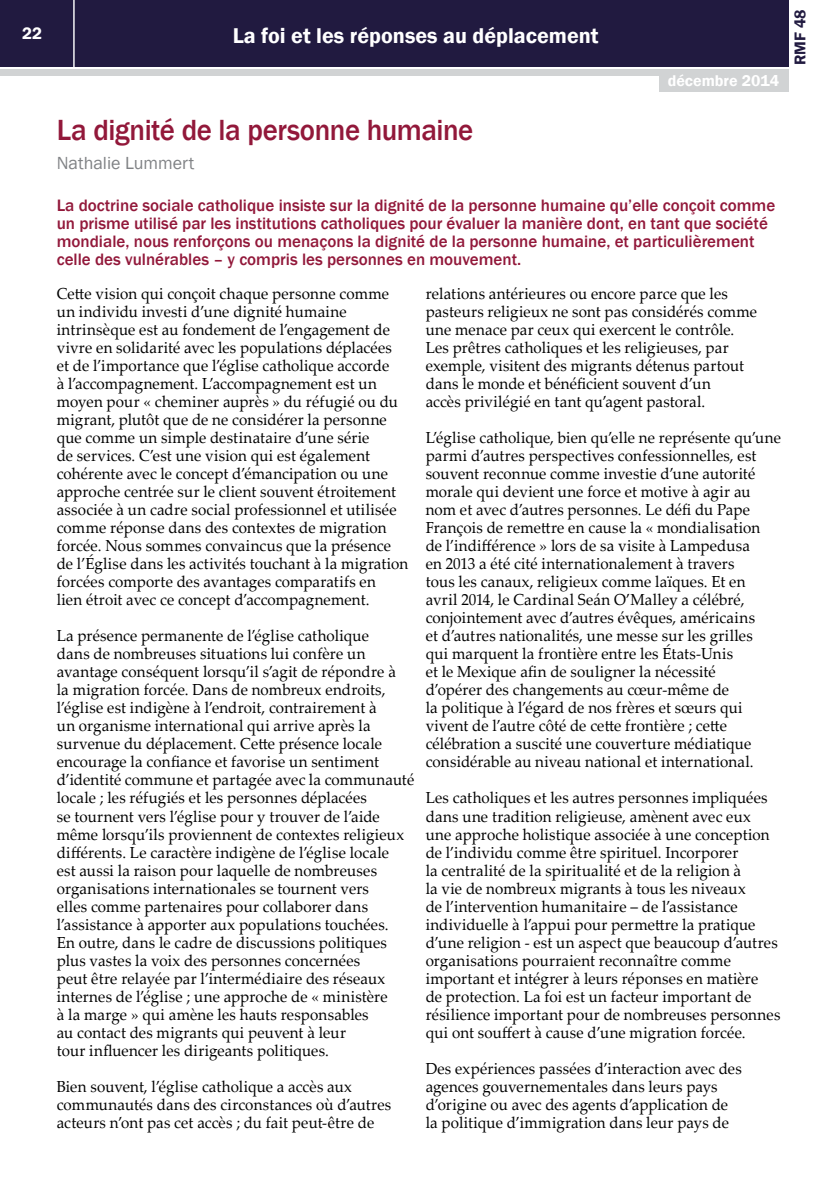
<style>
.page{position:relative;width:840px;height:1191px;background:#fff}
.page>*{position:absolute;margin:0;border:0;box-sizing:border-box;transform-origin:0 0}
.t1{font:500 30px "Franklin Gothic";letter-spacing:-.015em;color:#92183a;scale:.96 1}
.t2{font:600 22px "Franklin Gothic";color:#fff}
.t3{font:18px "Franklin Gothic";color:#808285}
.t4{font:500 17px/18px "Franklin Gothic";color:#92183a}
.t5{font:600 17px "Franklin Gothic";color:#fff}
.t6{font:16px/18px "Palatino Linotype";letter-spacing:.01em;color:#000;scale:.94 1}
.t7{font:600 16px "Franklin Gothic";color:#fff}
.t8{font:600 16px "Franklin Gothic";color:#211a40}
</style>
<div class="page">
<div style="left:0;top:0;width:787px;height:66px;background:#211a40"></div>
<div style="left:0;top:69px;width:787px;height:6px;background:#d1d3d4"></div>
<hr style="left:73px;top:0;width:2px;height:67px;background:#fff">
<div style="left:658px;top:74px;width:129px;height:18px;background:#d1d3d4"></div>
<p class="t5" style="left:22px;top:23px;width:21px">22</p>
<h2 class="t2" style="left:232px;top:22px;width:367px">La foi et les réponses au déplacement</h2>
<p class="t7" style="left:667px;top:71px;width:113px">décembre 2014</p>
<h1 class="t1" style="left:57px;top:112px;width:435px">La dignité de la personne humaine</h1>
<p class="t3" style="left:57px;top:152px;width:139px">Nathalie Lummert</p>
<p class="t4" style="left:57px;top:197px;width:719px">La doctrine sociale catholique insiste sur la dignité de la personne humaine qu’elle conçoit comme un prisme utilisé par les institutions catholiques pour évaluer la manière dont, en tant que société mondiale, nous renforçons ou menaçons la dignité de la personne humaine, et particulièrement celle des vulnérables – y compris les personnes en mouvement.</p>
<p class="t6" style="left:57px;top:284px;width:375px">Cette vision qui conçoit chaque personne comme un individu investi d’une dignité humaine intrinsèque est au fondement de l’engagement de vivre en solidarité avec les populations déplacées<br>et de l’importance que l’église catholique accorde<br>à l’accompagnement. L’accompagnement est un moyen pour « cheminer auprès » du réfugié ou du migrant, plutôt que de ne considérer la personne que comme un simple destinataire d’une série<br>de services. C’est une vision qui est également cohérente avec le concept d’émancipation ou une approche centrée sur le client souvent étroitement associée à un cadre social professionnel et utilisée comme réponse dans des contextes de migration forcée. Nous sommes convaincus que la présence de l’Église dans les activités touchant à la migration forcées comporte des avantages comparatifs en<br>lien étroit avec ce concept d’accompagnement.</p>
<p class="t6" style="left:57px;top:626px;width:381px">La présence permanente de l’église catholique<br>dans de nombreuses situations lui confère un avantage conséquent lorsqu’il s’agit de répondre à<br>la migration forcée. Dans de nombreux endroits, l’église est indigène à l’endroit, contrairement à<br>un organisme international qui arrive après la survenue du déplacement. Cette présence locale encourage la confiance et favorise un sentiment d’identité commune et partagée avec la communauté locale ; les réfugiés et les personnes déplacées<br>se tournent vers l’église pour y trouver de l’aide même lorsqu’ils proviennent de contextes religieux différents. Le caractère indigène de l’église locale<br>est aussi la raison pour laquelle de nombreuses organisations internationales se tournent vers<br>elles comme partenaires pour collaborer dans l’assistance à apporter aux populations touchées.<br>En outre, dans le cadre de discussions politiques plus vastes la voix des personnes concernées<br>peut être relayée par l’intermédiaire des réseaux internes de l’église ; une approche de « ministère<br>à la marge » qui amène les hauts responsables<br>au contact des migrants qui peuvent à leur<br>tour influencer les dirigeants politiques.</p>
<p class="t6" style="left:57px;top:1076px;width:357px">Bien souvent, l’église catholique a accès aux communautés dans des circonstances où d’autres acteurs n’ont pas cet accès ; du fait peut-être de</p>
<p class="t6" style="left:425px;top:284px;width:354px">relations antérieures ou encore parce que les pasteurs religieux ne sont pas considérés comme une menace par ceux qui exercent le contrôle.<br>Les prêtres catholiques et les religieuses, par exemple, visitent des migrants détenus partout dans le monde et bénéficient souvent d’un<br>accès privilégié en tant qu’agent pastoral.</p>
<p class="t6" style="left:425px;top:428px;width:379px">L’église catholique, bien qu’elle ne représente qu’une parmi d’autres perspectives confessionnelles, est souvent reconnue comme investie d’une autorité morale qui devient une force et motive à agir au nom et avec d’autres personnes. Le défi du Pape François de remettre en cause la « mondialisation<br>de l’indifférence » lors de sa visite à Lampedusa<br>en 2013 a été cité internationalement à travers<br>tous les canaux, religieux comme laïques. Et en avril 2014, le Cardinal Seán O’Malley a célébré, conjointement avec d’autres évêques, américains<br>et d’autres nationalités, une messe sur les grilles<br>qui marquent la frontière entre les États-Unis<br>et le Mexique afin de souligner la nécessité<br>d’opérer des changements au cœur-même de<br>la politique à l’égard de nos frères et sœurs qui vivent de l’autre côté de cette frontière ; cette célébration a suscité une couverture médiatique considérable au niveau national et international.</p>
<p class="t6" style="left:425px;top:788px;width:379px">Les catholiques et les autres personnes impliquées dans une tradition religieuse, amènent avec eux une approche holistique associée à une conception de l’individu comme être spirituel. Incorporer<br>la centralité de la spiritualité et de la religion à<br>la vie de nombreux migrants à tous les niveaux<br>de l’intervention humanitaire – de l’assistance individuelle à l’appui pour permettre la pratique d’une religion - est un aspect que beaucoup d’autres organisations pourraient reconnaître comme important et intégrer à leurs réponses en matière<br>de protection. La foi est un facteur important de résilience important pour de nombreuses personnes qui ont souffert à cause d’une migration forcée.</p>
<p class="t6" style="left:425px;top:1058px;width:338px">Des expériences passées d’interaction avec des agences gouvernementales dans leurs pays d’origine ou avec des agents d’application de la politique d’immigration dans leur pays de</p>
<p class="t8" style="left:789px;top:65px;width:57px;rotate:-90deg">RMF 48</p>
</div>
